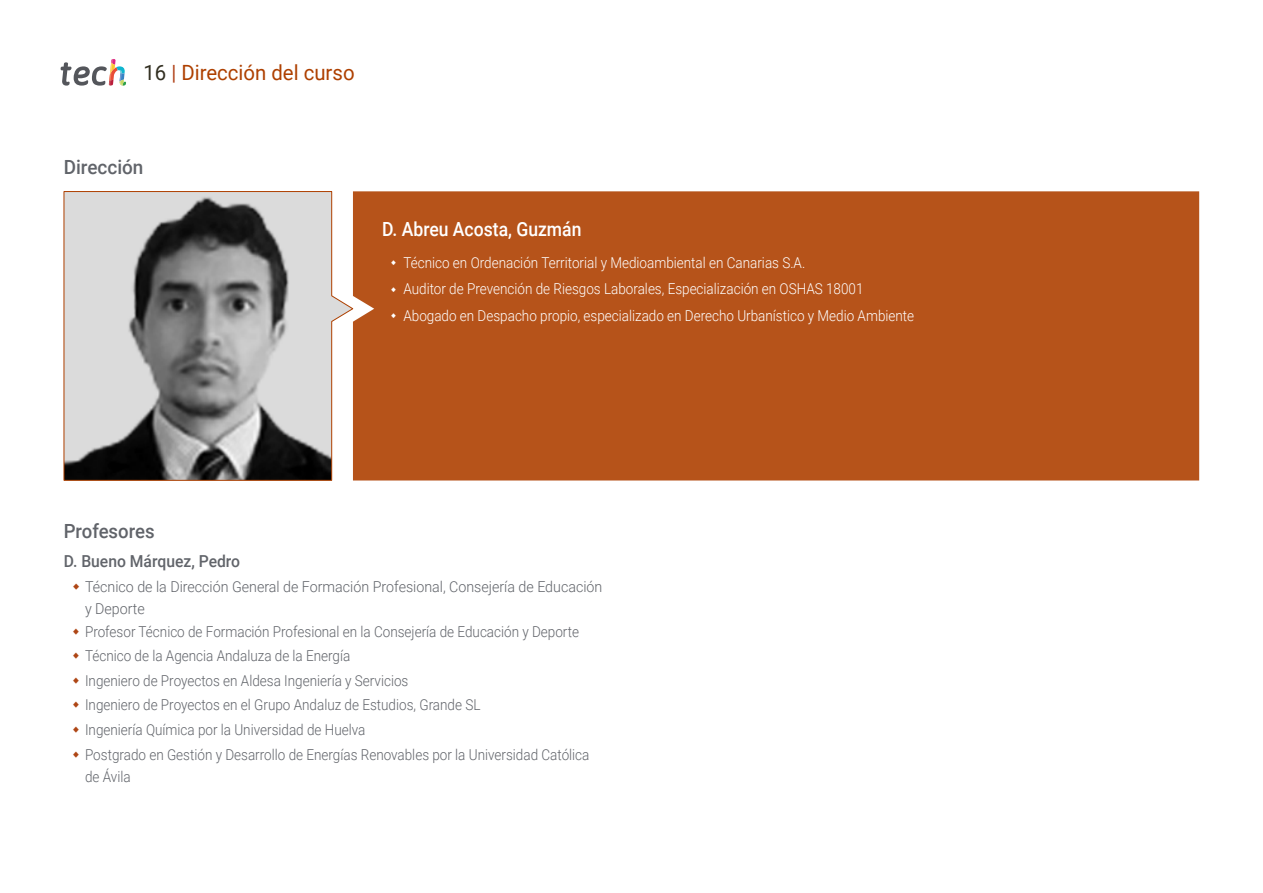
<style>
.page{position:relative;width:1263px;height:893px;background:#fff}
.page>*{position:absolute;margin:0;border:0;box-sizing:border-box;transform-origin:0 0}
.t1{font:21px "Roboto";color:#ae4000}
.t2{font:500 19.5px "Roboto";color:#fff;scale:.9 1}
.t3{font:500 19.5px "Roboto";color:#61646a;scale:.95 1}
.t4{font:500 19.5px "Roboto";color:#61646a}
.t5{font:500 16.5px "Roboto";color:#61646a;scale:.95 1}
.t6{font:300 15px/24.6px "Roboto";color:#61646a;scale:.9 1}
.t7{font:300 15px/26.7px "Roboto";color:#fff;scale:.9 1}
.t8{font:300 15px/22.5px "Roboto";color:#61646a;scale:.95 1}
.s1{color:#312e20}
.s2{color:#b04117}
</style>
<div class="page">
<svg style="left:61px;top:59px;width:65px;height:27px"></svg>
<div style="left:353px;top:191px;width:846px;height:289px;background:#b6531a"></div>
<svg style="left:64px;top:191px;width:289px;height:290px;background:#a2a1a0"></svg>
<svg style="left:392px;top:260px;width:4px;height:5px"></svg>
<svg style="left:392px;top:287px;width:4px;height:5px"></svg>
<svg style="left:392px;top:314px;width:4px;height:5px"></svg>
<h1 class="t1" style="left:144px;top:57px;width:213px"><span class="s1">16</span> <span class="s2">|</span> Dirección del curso</h1>
<h2 class="t4" style="left:64px;top:154px;width:81px">Dirección</h2>
<h2 class="t2" style="left:382px;top:215px;width:223px">D. Abreu Acosta, Guzmán</h2>
<p class="t7" style="left:403px;top:248px;width:569px">Técnico en Ordenación Territorial y Medioambiental en Canarias S.A.<br>Auditor de Prevención de Riesgos Laborales, Especialización en OSHAS 18001<br>Abogado en Despacho propio, especializado en Derecho Urbanístico y Medio Ambiente</p>
<h2 class="t3" style="left:64px;top:517px;width:97px">Profesores</h2>
<p class="t5" style="left:64px;top:550px;width:187px">D. Bueno Márquez, Pedro</p>
<p class="t8" style="left:85px;top:574px;width:546px">Técnico de la Dirección General de Formación Profesional, Consejería de Educación y Deporte<br>Profesor Técnico de Formación Profesional en la Consejería de Educación y Deporte</p>
<p class="t6" style="left:85px;top:643px;width:562px">Técnico de la Agencia Andaluza de la Energía<br>Ingeniero de Proyectos en Aldesa Ingeniería y Servicios<br>Ingeniero de Proyectos en el Grupo Andaluz de Estudios, Grande SL<br>Ingeniería Química por la Universidad de Huelva<br>Postgrado en Gestión y Desarrollo de Energías Renovables por la Universidad Católica</p>
<p class="t6" style="left:85px;top:764px;width:52px">de Ávila</p>
</div>
